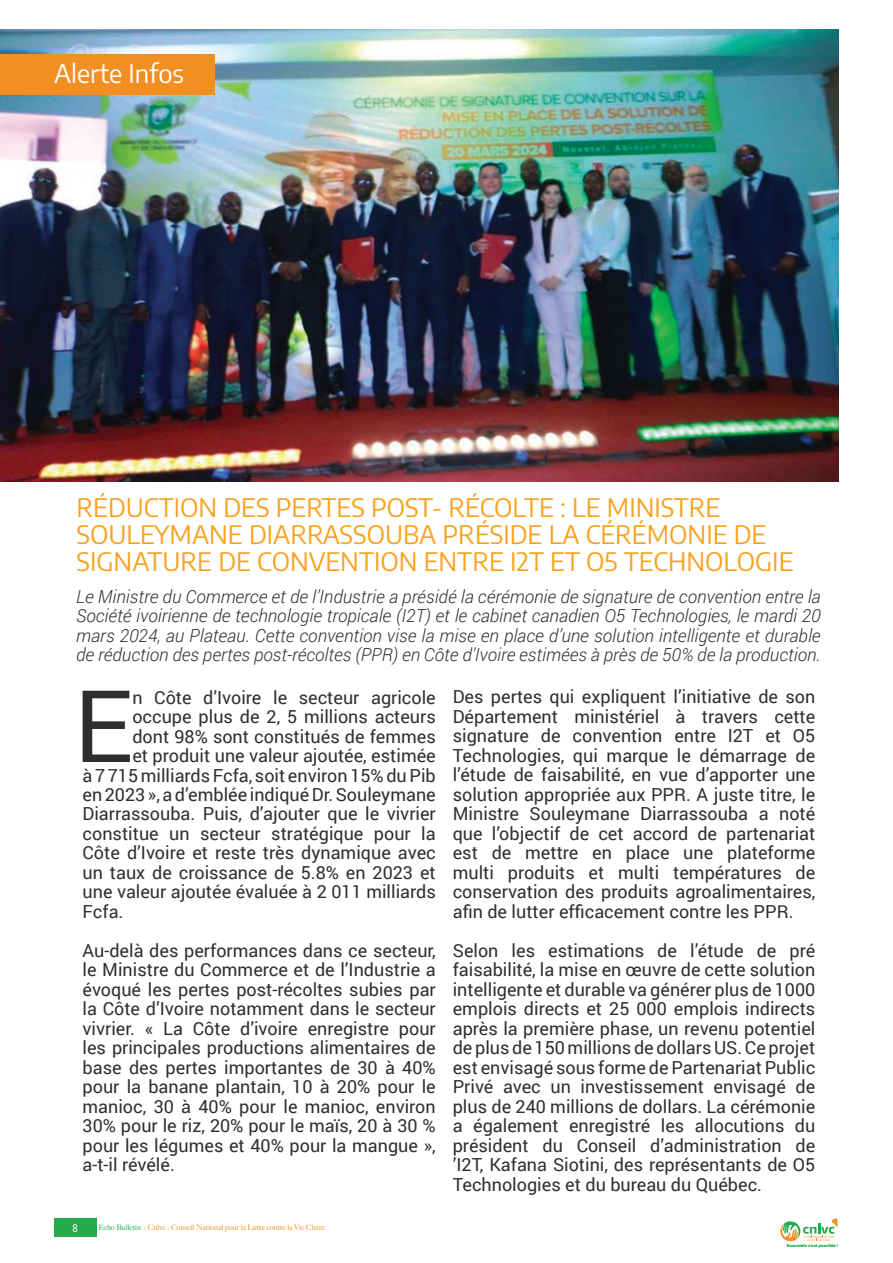
<style>
.page{position:relative;width:893px;height:1263px;background:#fff}
.page>*{position:absolute;margin:0;border:0;box-sizing:border-box;transform-origin:0 0}
.t1{font:100.35px "Roboto";color:#312e32}
.t2{font:25.5px/27px "Encode Sans";color:#f8a11c}
.t3{font:25.5px "Encode Sans";color:#fff}
.t4{font:18px/19.5px "Roboto";color:#312e32;text-align:justify}
.t5{font:italic 300 18px/19.5px "Roboto";color:#312e32;text-align:justify}
.t6{font:500 10.5px "Encode Sans Compressed";color:#fff}
.t7{font:500 7.5px "Big Caslon";color:#f28f23}
.t8{font:900 3.9px "Montserrat";color:#23aa4a}
.s1{color:#23aa4a}
</style>
<div class="page">
<div style="left:54px;top:1218px;width:42px;height:19px;background:#23aa4a"></div>
<svg style="left:780px;top:1218px;width:57px;height:24px"></svg>
<img style="left:0;top:30px;width:839px;height:451px">
<div style="left:0;top:54px;width:214px;height:40px;background:#f28f23"></div>
<h2 class="t3" style="left:54px;top:56px;width:131px">Alerte Infos</h2>
<h2 class="t2" style="left:77px;top:493px;width:718px">RÉDUCTION DES PERTES POST- RÉCOLTE : LE MINISTRE<br>SOULEYMANE DIARRASSOUBA PRÉSIDE LA CÉRÉMONIE DE<br>SIGNATURE DE CONVENTION ENTRE I2T ET O5 TECHNOLOGIE</h2>
<p class="t5" style="left:76px;top:586px;width:746px">Le Ministre du Commerce et de l’Industrie a présidé la cérémonie de signature de convention entre la Société ivoirienne de technologie tropicale (I2T) et le cabinet canadien O5 Technologies, le mardi 20 mars 2024, au Plateau. Cette convention vise la mise en place d’une solution intelligente et durable de réduction des pertes post-récoltes (PPR) en Côte d’Ivoire estimées à près de 50% de la production.</p>
<h1 class="t1" style="left:74px;top:656px;width:60px">E</h1>
<p class="t4" style="left:132px;top:687px;width:305px">n Côte d’Ivoire le secteur agricole</p>
<p class="t4" style="left:132px;top:706px;width:305px">occupe plus de 2, 5 millions acteurs</p>
<p class="t4" style="left:132px;top:726px;width:305px">dont 98% sont constitués de femmes</p>
<p class="t4" style="left:132px;top:745px;width:305px">et produit une valeur ajoutée, estimée</p>
<p class="t4" style="left:83px;top:765px;width:355px">à 7 715 milliards Fcfa, soit environ 15% du Pib</p>
<p class="t4" style="left:83px;top:784px;width:355px">en 2023 », a d’emblée indiqué Dr. Souleymane</p>
<p class="t4" style="left:83px;top:804px;width:355px">Diarrassouba. Puis, d’ajouter que le vivrier</p>
<p class="t4" style="left:83px;top:823px;width:355px">constitue un secteur stratégique pour la</p>
<p class="t4" style="left:83px;top:843px;width:355px">Côte d’Ivoire et reste très dynamique avec</p>
<p class="t4" style="left:83px;top:862px;width:355px">un taux de croissance de 5.8% en 2023 et</p>
<p class="t4" style="left:83px;top:882px;width:355px">une valeur ajoutée évaluée à 2 011 milliards</p>
<p class="t4" style="left:83px;top:901px;width:42px">Fcfa.</p>
<p class="t4" style="left:83px;top:940px;width:355px">Au-delà des performances dans ce secteur, le Ministre du Commerce et de l’Industrie a évoqué les pertes post-récoltes subies par la Côte d’Ivoire notamment dans le secteur vivrier. « La Côte d’ivoire enregistre pour les principales productions alimentaires de base des pertes importantes de 30 à 40% pour la banane plantain, 10 à 20% pour le manioc, 30 à 40% pour le manioc, environ 30% pour le riz, 20% pour le maïs, 20 à 30 % pour les légumes et 40% pour la mangue », a-t-il révélé.</p>
<p class="t6" style="left:72px;top:1221px;width:7px">8</p>
<p class="t7" style="left:98px;top:1221px;width:228px"><span class="s1">Echo Bulletin :</span> Cnlvc : Conseil National pour la Lutte contre la Vie Chère</p>
<p class="t4" style="left:453px;top:686px;width:364px">Des pertes qui expliquent l’initiative de son Département ministériel à travers cette signature de convention entre I2T et O5<br>Technologies, qui marque le démarrage de l’étude de faisabilité, en vue d’apporter une solution appropriée aux PPR. A juste titre, le Ministre Souleymane Diarrassouba a noté que l’objectif de cet accord de partenariat est de mettre en place une plateforme multi produits et multi températures de conservation des produits agroalimentaires, afin de lutter efficacement contre les PPR.</p>
<p class="t4" style="left:453px;top:940px;width:364px">Selon les estimations de l’étude de pré faisabilité, la mise en œuvre de cette solution intelligente et durable va générer plus de 1000 emplois directs et 25 000 emplois indirects après la première phase, un revenu potentiel de plus de 150 millions de dollars US. Ce projet est envisagé sous forme de Partenariat Public Privé avec un investissement envisagé de plus de 240 millions de dollars. La cérémonie a également enregistré les allocutions du président du Conseil d’administration de ’I2T, Kafana Siotini, des représentants de O5<br>Technologies et du bureau du Québec.</p>
<p class="t8" style="left:787px;top:1243px;width:53px">Ensemble c’est possible !</p>
</div>
